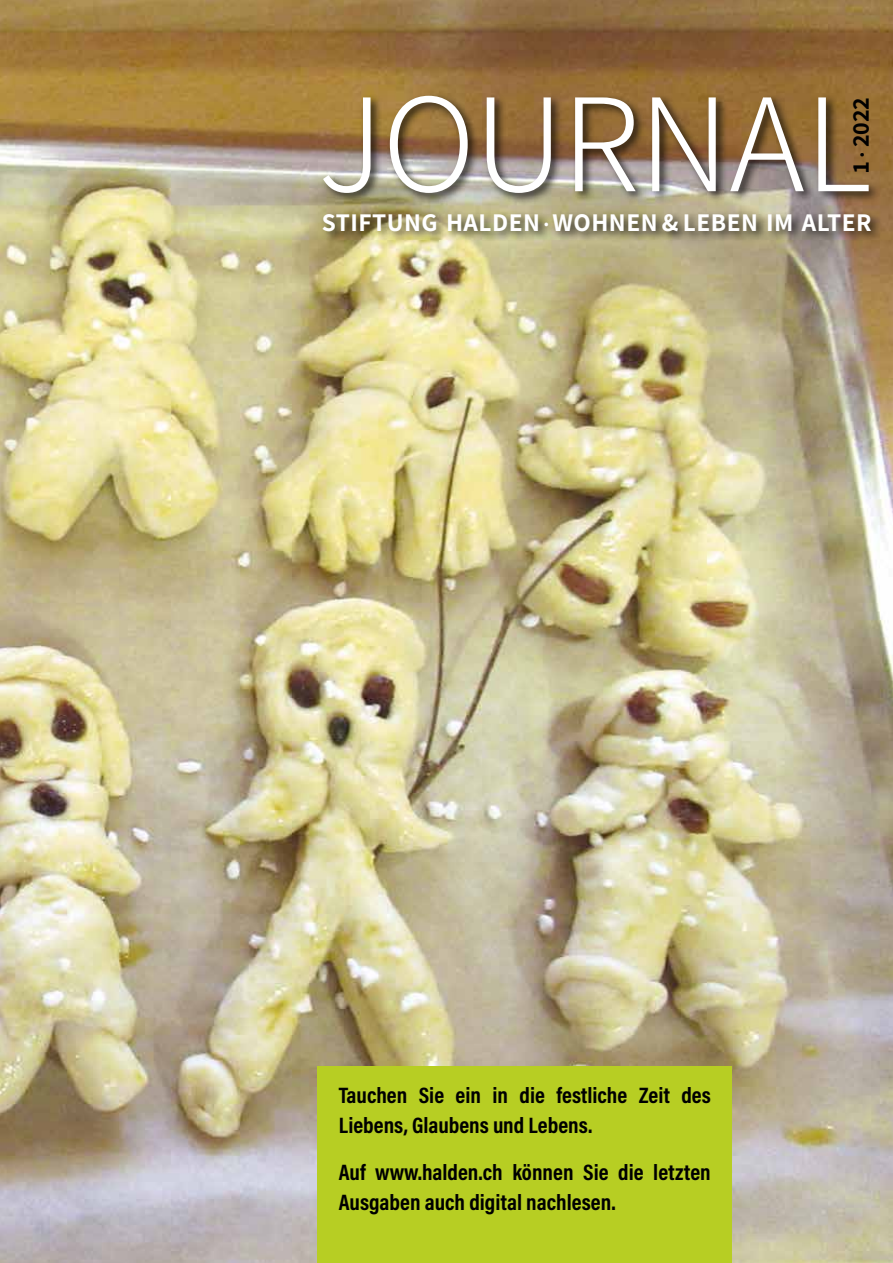
<style>
.page{position:relative;width:893px;height:1263px;background:#fff}
.page>*{position:absolute;margin:0;border:0;box-sizing:border-box;transform-origin:0 0}
.t1{font:300 142.5px "Assistant";letter-spacing:-.01em;color:#fff}
.t2{font:700 25.5px "Assistant";letter-spacing:.02em;color:#fff}
.t3{font:700 24px "Assistant";color:#000}
.t4{font:700 22.5px/30px "Acumin Pro Cond";color:#000}
.s1{font-size:13.5px}
</style>
<div class="page">
<img style="left:0;top:0;width:893px;height:1263px">
<div style="left:320px;top:92px;width:562px;height:151px;background:#000;opacity:.75"></div>
<div style="left:317px;top:1066px;width:415px;height:197px;background:#b7ce23"></div>
<h1 class="t1" style="left:317px;top:46px;width:556px">JOURNAL</h1>
<p class="t2" style="left:322px;top:205px;width:551px">STIFTUNG HALDEN <span class="s1">•</span> WOHNEN&amp; LEBEN IM ALTER</p>
<p class="t3" style="left:844px;top:173px;width:77px;rotate:-90deg">1 <span class="s1">•</span> 2022</p>
<p class="t4" style="left:339px;top:1080px;width:374px">Tauchen Sie ein in die festliche Zeit des<br>Liebens, Glaubens und Lebens.</p>
<p class="t4" style="left:339px;top:1157px;width:374px">Auf www.halden.ch können Sie die letzten<br>Ausgaben auch digital nachlesen.</p>
</div>
